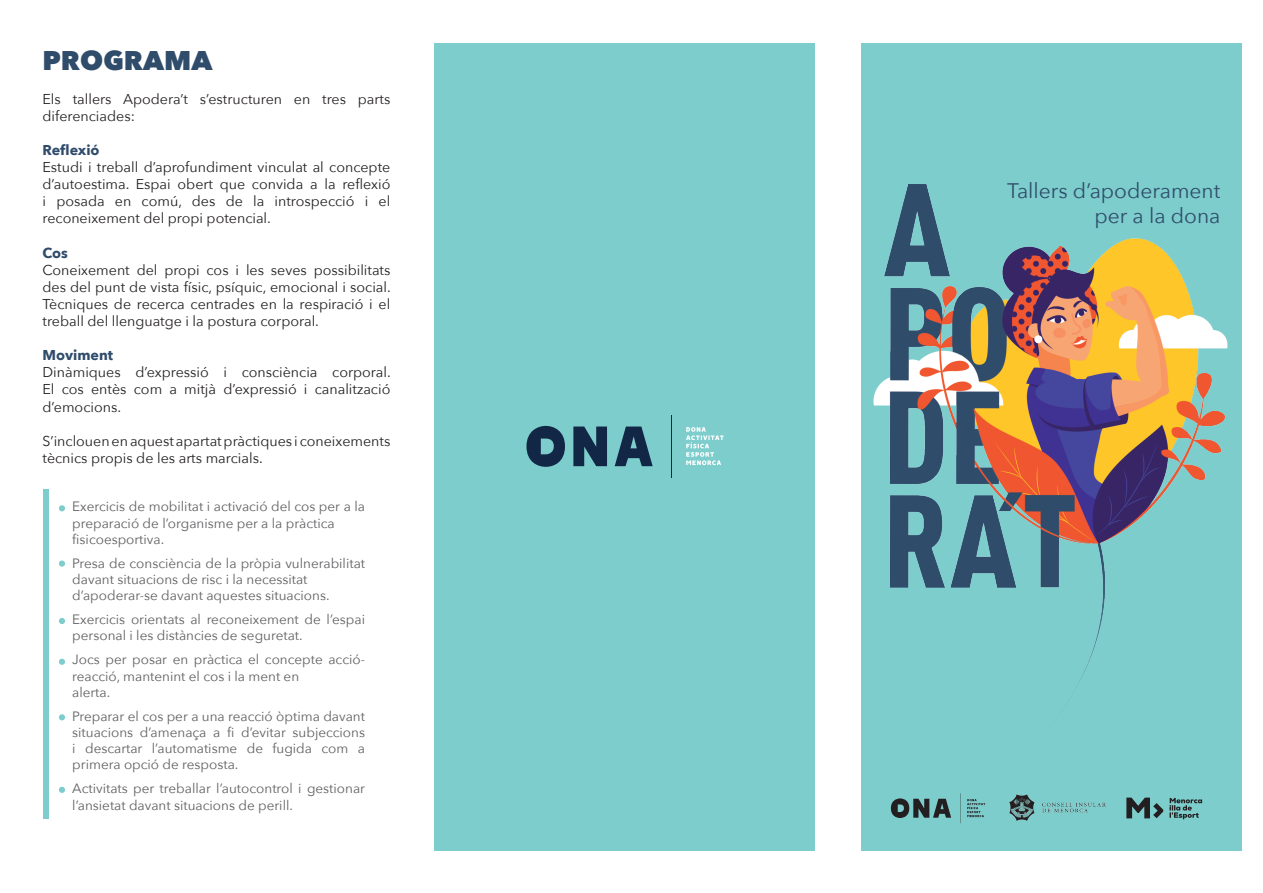
<style>
.page{position:relative;width:1263px;height:893px;background:#fff}
.page>*{position:absolute;margin:0;border:0;box-sizing:border-box;transform-origin:0 0}
.t1{font:800 27px "Avenir Next";color:#304c6b}
.t2{font:21px "Avenir Next";color:#304c6b}
.t3{font:14.25px/17.1px "Avenir Next";color:#231f20;text-align:justify}
.t4{font:700 14.25px "Avenir Next";color:#304c6b}
.t5{font:13.5px/16.2px "Avenir Next";color:#5f5f62}
</style>
<div class="page">
<div style="left:435px;top:43px;width:380px;height:807px;background:#7dcdcc"></div>
<div style="left:861px;top:43px;width:380px;height:807px;background:#7dcdcc"></div>
<svg style="left:526px;top:426px;width:127px;height:41px"></svg>
<svg style="left:686px;top:427px;width:38px;height:38px"></svg>
<hr style="left:672px;top:415px;width:1px;height:63px;background:#122646">
<div style="left:43px;top:489px;width:5px;height:330px;background:#7dcdcc"></div>
<svg style="left:59px;top:505px;width:6px;height:6px"></svg>
<div style="left:59px;top:560px;width:6px;height:7px;background:#7dcdcc;border-radius:50%"></div>
<svg style="left:59px;top:618px;width:6px;height:6px"></svg>
<svg style="left:59px;top:659px;width:6px;height:6px"></svg>
<svg style="left:59px;top:714px;width:6px;height:6px"></svg>
<svg style="left:59px;top:787px;width:6px;height:6px"></svg>
<img style="left:873px;top:184px;width:355px;height:640px">
<svg style="left:891px;top:798px;width:60px;height:20px"></svg>
<svg style="left:960px;top:793px;width:25px;height:30px"></svg>
<svg style="left:1126px;top:798px;width:37px;height:20px"></svg>
<svg style="left:1169px;top:798px;width:33px;height:21px"></svg>
<img style="left:1009px;top:795px;width:96px;height:25px">
<p class="t1" style="left:43px;top:43px;width:171px">PROGRAMA</p>
<p class="t3" style="left:43px;top:90px;width:349px">Els tallers Apodera’t s’estructuren en tres parts diferenciades:</p>
<p class="t4" style="left:43px;top:138px;width:59px">Reflexió</p>
<p class="t3" style="left:43px;top:158px;width:349px">Estudi i treball d’aprofundiment vinculat al concepte d’autoestima. Espai obert que convida a la reflexió i posada en comú, des de la introspecció i el reconeixement del propi potencial.</p>
<p class="t4" style="left:43px;top:240px;width:27px">Cos</p>
<p class="t3" style="left:43px;top:261px;width:350px">Coneixement del propi cos i les seves possibilitats des del punt de vista físic, psíquic, emocional i social.<br>Tècniques de recerca centrades en la respiració i el treball del llenguatge i la postura corporal.</p>
<p class="t4" style="left:43px;top:343px;width:72px">Moviment</p>
<p class="t3" style="left:43px;top:363px;width:350px">Dinàmiques d’expressió i consciència corporal.<br>El cos entès com a mitjà d’expressió i canalització d’emocions.</p>
<p class="t3" style="left:43px;top:432px;width:349px">S’inclouen en aquest apartat pràctiques i coneixements tècnics propis de les arts marcials.</p>
<p class="t5" style="left:72px;top:498px;width:294px">Exercicis de mobilitat i activació del cos per a la preparació de l’organisme per a la pràctica</p>
<p class="t5" style="left:72px;top:530px;width:93px">fisicoesportiva.</p>
<p class="t5" style="left:72px;top:554px;width:294px">Presa de consciència de la pròpia vulnerabilitat davant situacions de risc i la necessitat</p>
<p class="t5" style="left:72px;top:587px;width:259px">d’apoderar-se davant aquestes situacions.</p>
<p class="t5" style="left:72px;top:611px;width:294px">Exercicis orientats al reconeixement de l’espai personal i les distàncies de seguretat.</p>
<p class="t5" style="left:72px;top:651px;width:294px">Jocs per posar en pràctica el concepte acció&shy;reacció, mantenint el cos i la ment en</p>
<p class="t5" style="left:72px;top:683px;width:40px">alerta.</p>
<p class="t5" style="left:72px;top:707px;width:294px;text-align:justify">Preparar el cos per a una reacció òptima davant situacions d’amenaça a fi d’evitar subjeccions i descartar l’automatisme de fugida com a primera opció de resposta.</p>
<p class="t5" style="left:72px;top:780px;width:294px">Activitats per treballar l’autocontrol i gestionar l’ansietat davant situacions de perill.</p>
<p class="t2" style="left:1007px;top:173px;width:215px">Tallers d’apoderament</p>
<p class="t2" style="left:1094px;top:198px;width:127px">per a la dona</p>
</div>
